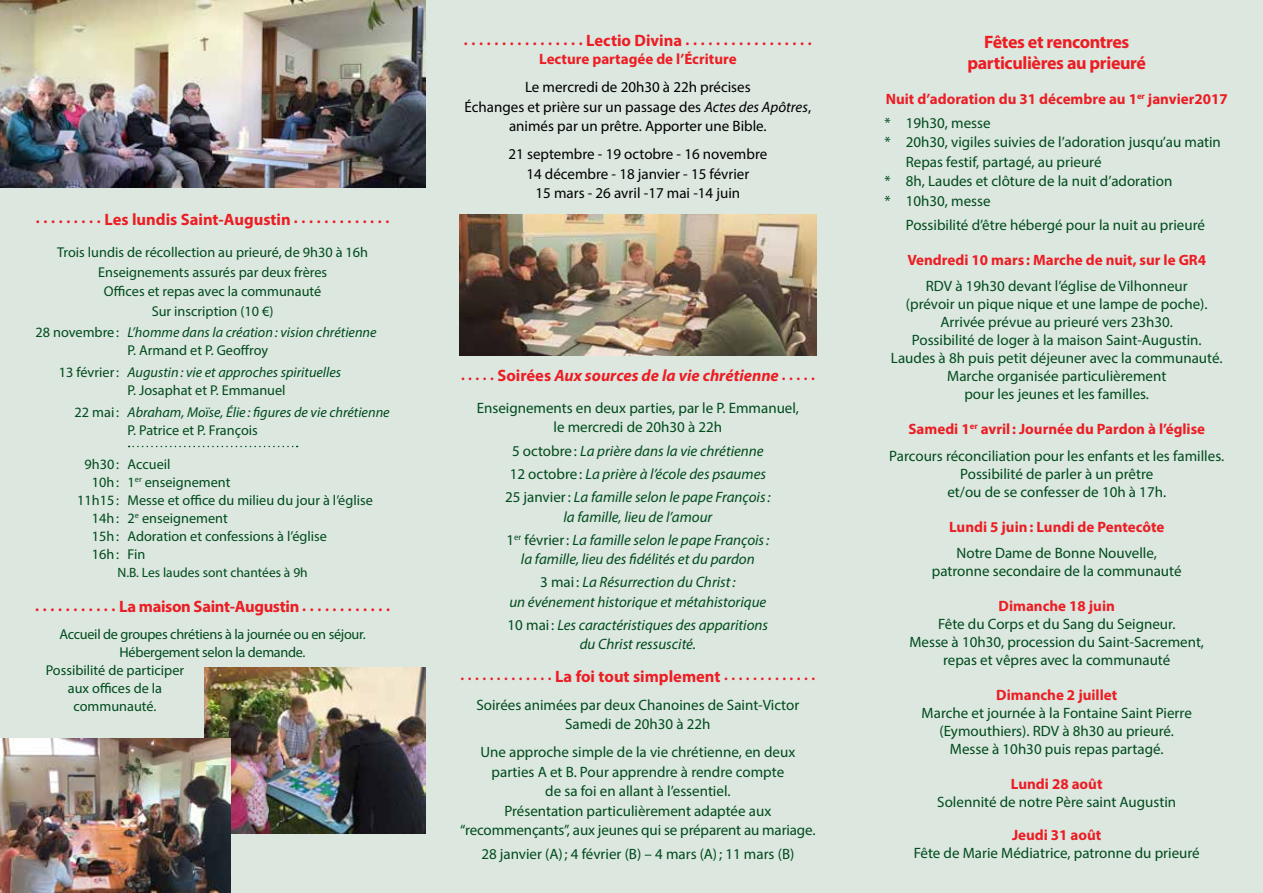
<style>
.page{position:relative;width:1263px;height:893px;background:#dbe7df}
.page>*{position:absolute;margin:0;border:0;box-sizing:border-box;transform-origin:0 0}
.t1{font:700 18px/21.6px "Myriad Pro";letter-spacing:-.02em;color:#ed1d24;text-align:center}
.t2{font:700 16.5px "Myriad Pro";color:#ed1d24}
.t3{font:italic 700 16.5px "Myriad Pro";color:#ed1d24}
.t4{font:15px/18px "Myriad Pro";color:#004b1c;text-align:center}
.t5{font:italic 15px/23.4px "Myriad Pro";color:#004b1c;text-align:center}
.t6{font:700 15px/19.5px "Myriad Pro";color:#ed1d24;text-align:center}
.t7{font:15px/19.5px "Myriad Pro";color:#000;text-align:center}
.t8{font:14.25px/18px "Myriad Pro";color:#004b1c;text-align:center}
.t9{font:italic 14.25px "Myriad Pro";color:#004b1c}
.t10{font:14.25px "Myriad Pro";letter-spacing:-.02em;color:#004b1c}
.t11{font:700 14.25px "Myriad Pro";color:#ed1d24}
.t12{font:13.5px "Myriad Pro";color:#004b1c}
.s1{font-size:15px}
.s2{font-size:16.5px}
.s3{font-style:italic}
.s4{font-style:normal;font-size:14.25px}
.s5{font-style:normal}
.s6{font-weight:400;color:#004b1c}
.s7{font-weight:700;color:#ed1d24}
</style>
<div class="page">
<img style="left:0;top:0;width:425px;height:187px">
<img style="left:459px;top:215px;width:357px;height:140px">
<img style="left:204px;top:668px;width:221px;height:165px">
<img style="left:0;top:739px;width:230px;height:154px">
<svg style="left:129px;top:446px;width:169px;height:1px"></svg>
<p class="t2" style="left:36px;top:209px;width:355px"><span class="s1">.........</span>Les lundis Saint-Augustin<span class="s1">.............</span></p>
<p class="t8" style="left:57px;top:242px;width:312px;line-height:19.5px">Trois lundis de récollection au prieuré, de 9h30 à 16h Enseignements assurés par deux frères<br>Offices et repas avec la communauté<br>Sur inscription (10 €)</p>
<p class="t8" style="left:36px;top:323px;width:85px">28 novembre:</p>
<p class="t8" style="left:59px;top:363px;width:62px">13 février:</p>
<p class="t8" style="left:75px;top:403px;width:46px">22 mai :</p>
<p class="t9" style="left:128px;top:323px;width:251px">L’homme dans la création: vision chrétienne</p>
<p class="t8" style="left:128px;top:341px;width:142px">P. Armand et P. Geoffroy</p>
<p class="t9" style="left:128px;top:363px;width:215px">Augustin: vie et approches spirituelles</p>
<p class="t8" style="left:128px;top:381px;width:160px">P. Josaphat et P. Emmanuel</p>
<p class="t9" style="left:128px;top:404px;width:264px">Abraham, Moïse, Élie : figures de vie chrétienne</p>
<p class="t8" style="left:128px;top:421px;width:132px">P. Patrice et P. François</p>
<p class="t8" style="left:77px;top:455px;width:43px;text-align:right">9h30:<br>10h:<br>11h15:<br>14h:<br>15h:<br>16h:</p>
<p class="t8" style="left:128px;top:455px;width:247px;text-align:left">Accueil<br>1<sup>er</sup> enseignement<br>Messe et office du milieu du jour à l’église<br>2<sup>e</sup> enseignement<br>Adoration et confessions à l’église<br>Fin</p>
<p class="t12" style="left:117px;top:564px;width:192px">N.B. Les laudes sont chantées à 9h</p>
<p class="t6" style="left:35px;top:595px;width:356px">...........<span class="s2">La maison Saint-Augustin</span> ............</p>
<p class="t10" style="left:60px;top:625px;width:308px">Accueil de groupes chrétiens à la journée ou en séjour.</p>
<p class="t10" style="left:120px;top:643px;width:187px">Hébergement selon la demande.</p>
<p class="t8" style="left:46px;top:661px;width:140px">Possibilité de participer</p>
<p class="t8" style="left:68px;top:679px;width:96px">aux offices de la</p>
<p class="t8" style="left:74px;top:697px;width:84px">communauté.</p>
<p class="t6" style="left:464px;top:30px;width:349px">................<span class="s2">Lectio Divina</span> .................<br>Lecture partagée de l’Écriture</p>
<p class="t7" style="left:465px;top:77px;width:348px">Le mercredi de 20h30 à 22h précises<br>Échanges et prière sur un passage des <span class="s3">Actes des Apôtres</span>, animés par un prêtre. Apporter une Bible.</p>
<p class="t7" style="left:508px;top:144px;width:260px">21 septembre - 19 octobre - 16 novembre<br>14 décembre - 18 janvier - 15 février<br>15 mars - 26 avril -17 mai -14 juin</p>
<p class="t3" style="left:461px;top:365px;width:355px"><span class="s4">. . . . .</span> <span class="s5">Soirées</span> Aux sources de la vie chrétienne <span class="s4">. . . . .</span></p>
<p class="t4" style="left:477px;top:398px;width:324px;line-height:19.2px">Enseignements en deux parties, par le P. Emmanuel, le mercredi de 20h30 à 22h</p>
<p class="t5" style="left:505px;top:439px;width:267px"><span class="s5">5 octobre:</span> La prière dans la vie chrétienne<br><span class="s5">12 octobre:</span> La prière à l’école des psaumes<br><span class="s5">25 janvier:</span> La famille selon le pape François:</p>
<p class="t5" style="left:506px;top:505px;width:264px">la famille, lieu de l’amour<br><span class="s5">1</span><sup>er</sup> <span class="s5">février:</span> La famille selon le pape François:</p>
<p class="t5" style="left:521px;top:547px;width:235px">la famille, lieu des fidélités et du pardon<br><span class="s5">3 mai :</span> La Résurrection du Christ:</p>
<p class="t5" style="left:508px;top:590px;width:262px;text-align:left">un événement historique et métahistorique<br><span class="s5">10 mai :</span> Les caractéristiques des apparitions</p>
<p class="t5" style="left:580px;top:632px;width:118px">du Christ ressuscité.</p>
<p class="t11" style="left:461px;top:666px;width:356px">.............<span class="s2">La foi tout simplement</span>.............</p>
<p class="t4" style="left:476px;top:695px;width:324px;line-height:19.5px">Soirées animées par deux Chanoines de Saint-Victor<br>Samedi de 20h30 à 22h</p>
<p class="t4" style="left:460px;top:742px;width:357px;line-height:19.5px">Une approche simple de la vie chrétienne, en deux parties A et B. Pour apprendre à rendre compte<br>de sa foi en allant à l’essentiel.<br>Présentation particulièrement adaptée aux “recommençants”, aux jeunes qui se préparent au mariage.</p>
<p class="t4" style="left:481px;top:845px;width:315px">28 janvier (A); 4 février (B) – 4 mars (A); 11 mars (B)</p>
<p class="t1" style="left:967px;top:30px;width:180px">Fêtes et rencontres particulières au prieuré</p>
<p class="t6" style="left:884px;top:87px;width:345px;line-height:23.7px;text-align:left">Nuit d’adoration du 31 décembre au 1<sup>er</sup> janvier2017 <span class="s6">* 19h30, messe</span></p>
<p class="t4" style="left:884px;top:133px;width:338px">* 20h30, vigiles suivies de l’adoration jusqu’au matin</p>
<p class="t4" style="left:906px;top:153px;width:197px">Repas festif, partagé, au prieuré</p>
<p class="t4" style="left:884px;top:172px;width:289px">* 8h, Laudes et clôture de la nuit d’adoration</p>
<p class="t4" style="left:884px;top:192px;width:108px">* 10h30, messe</p>
<p class="t4" style="left:906px;top:215px;width:301px">Possibilité d’être hébergé pour la nuit au prieuré</p>
<p class="t6" style="left:907px;top:249px;width:300px">Vendredi 10 mars : Marche de nuit, sur le GR4</p>
<p class="t4" style="left:891px;top:277px;width:333px">RDV à 19h30 devant l’église de Vilhonneur<br>(prévoir un pique nique et une lampe de poche).<br>Arrivée prévue au prieuré vers 23h30.<br>Possibilité de loger à la maison Saint-Augustin.<br>Laudes à 8h puis petit déjeuner avec la communauté.<br>Marche organisée particulièrement<br>pour les jeunes et les familles.</p>
<p class="t4" style="left:889px;top:416px;width:336px;line-height:26.5px"><span class="s7">Samedi 1</span><sup>er</sup> <span class="s7">avril: Journée du Pardon à l’église<br></span>Parcours réconciliation pour les enfants et les familles.</p>
<p class="t4" style="left:947px;top:464px;width:220px">Possibilité de parler à un prêtre et/ou de se confesser de 10h à 17h.</p>
<p class="t6" style="left:949px;top:516px;width:217px">Lundi 5 juin: Lundi de Pentecôte</p>
<p class="t4" style="left:932px;top:544px;width:251px">Notre Dame de Bonne Nouvelle, patronne secondaire de la communauté</p>
<p class="t6" style="left:998px;top:596px;width:118px">Dimanche 18 juin</p>
<p class="t4" style="left:909px;top:615px;width:296px">Fête du Corps et du Sang du Seigneur.<br>Messe à 10h30, procession du Saint-Sacrement, repas et vêpres avec la communauté</p>
<p class="t6" style="left:996px;top:685px;width:122px">Dimanche 2 juillet</p>
<p class="t4" style="left:922px;top:704px;width:272px">Marche et journée à la Fontaine Saint Pierre (Eymouthiers). RDV à 8h30 au prieuré.<br>Messe à 10h30 puis repas partagé.</p>
<p class="t6" style="left:1011px;top:774px;width:93px">Lundi 28 août</p>
<p class="t4" style="left:937px;top:793px;width:240px">Solennité de notre Père saint Augustin</p>
<p class="t6" style="left:1012px;top:825px;width:91px">Jeudi 31 août</p>
<p class="t4" style="left:914px;top:844px;width:288px">Fête de Marie Médiatrice, patronne du prieuré</p>
</div>
